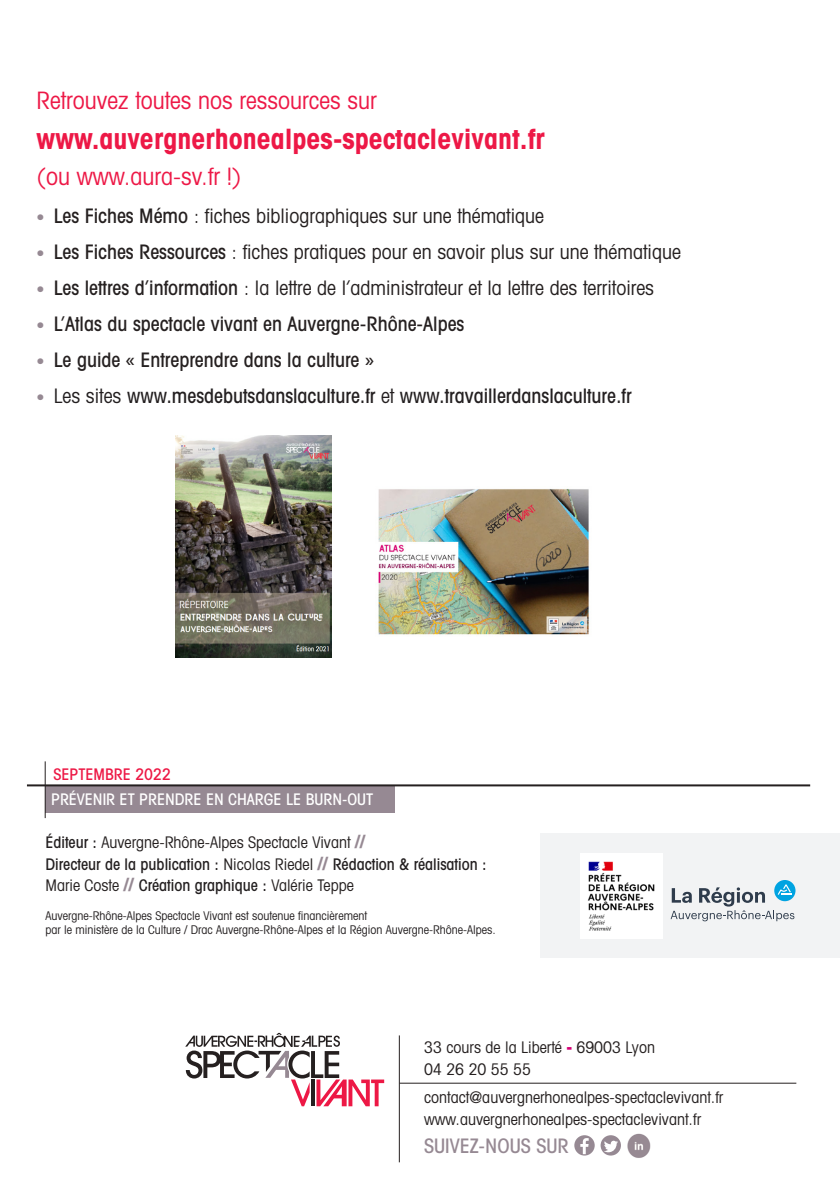
<style>
.page{position:relative;width:840px;height:1191px;background:#fff}
.page>*{position:absolute;margin:0;border:0;box-sizing:border-box;transform-origin:0 0}
.TEXTE{font:700 condensed 28px "Avant Garde";color:#ed1846}
.TEXTE-2{font:condensed 24px "Avant Garde";color:#ed1846}
.t1{font:condensed 20px "Avant Garde";color:#252020}
.t2{font:500 condensed 20px "Avant Garde";color:#252020}
.t3{font:500 condensed 20px "Avant Garde";color:#231f20}
.t4{font:500 condensed 20px "Avant Garde";color:#968993}
.t5{font:500 condensed 16px/21.6px "Avant Garde";color:#231f20}
.t6{font:condensed 16px/22px "Avant Garde";color:#252020}
.t7{font:500 condensed 16px "Avant Garde";color:#fff}
.t8{font:500 condensed 16px "Avant Garde";color:#ed1845}
.t9{font:condensed 12px/14.4px "Avant Garde";color:#231f20}
.s1{font-size:16px;color:#968993}
.s2{font-weight:500}
.s3{font-weight:400;font-size:16px;color:#968993}
.s4{font-weight:400}
.s5{font-weight:400;color:#252020}
.s6{font-weight:700;font-size:18px;color:#968993}
.s7{font-weight:700;font-stretch:normal;color:#d60175}
</style>
<div class="page">
<img style="left:175px;top:435px;width:157px;height:223px">
<img style="left:378px;top:489px;width:211px;height:146px">
<div style="left:540px;top:833px;width:299px;height:125px;background:#f2f3f4"></div>
<svg style="left:773px;top:880px;width:22px;height:21px"></svg>
<svg style="left:670px;top:884px;width:124px;height:37px"></svg>
<img style="left:580px;top:853px;width:82px;height:85px">
<hr style="left:399px;top:1035px;width:1px;height:127px;background:#252020">
<hr style="left:399px;top:1082px;width:396px;height:1px;background:#252020">
<svg style="left:185px;top:1033px;width:199px;height:73px"></svg>
<svg style="left:600px;top:1135px;width:20px;height:20px"></svg>
<svg style="left:574px;top:1135px;width:20px;height:20px"></svg>
<img style="left:627px;top:1133px;width:24px;height:25px">
<div style="left:45px;top:785px;width:350px;height:27px;background:#968993"></div>
<hr style="left:27px;top:784px;width:782px;height:2px;background:#252020">
<hr style="left:45px;top:761px;width:1px;height:57px;background:#252020">
<p class="TEXTE-2" style="left:37px;top:85px;width:341px">Retrouvez toutes nos ressources sur</p>
<p class="TEXTE" style="left:37px;top:121px;width:509px">www.auvergnerhonealpes-spectaclevivant.fr</p>
<p class="TEXTE-2" style="left:37px;top:161px;width:206px">(ou www.aura-sv.fr !)</p>
<p class="t1" style="left:37px;top:203px;width:508px"><span class="s1">•</span> <span class="s2">Les Fiches Mémo</span> : fiches bibliographiques sur une thématique</p>
<p class="t1" style="left:37px;top:239px;width:645px"><span class="s1">•</span> <span class="s2">Les Fiches Ressources</span> : fiches pratiques pour en savoir plus sur une thématique</p>
<p class="t1" style="left:37px;top:275px;width:618px"><span class="s1">•</span> <span class="s2">Les lettres d’information</span> : la lettre de l’administrateur et la lettre des territoires</p>
<p class="t2" style="left:37px;top:311px;width:429px"><span class="s3">•</span> L’Atlas du spectacle vivant en Auvergne-Rhône-Alpes</p>
<p class="t2" style="left:37px;top:347px;width:338px"><span class="s3">•</span> Le guide « Entreprendre dans la culture »</p>
<p class="t3" style="left:37px;top:383px;width:596px"><span class="s3">•</span> <span class="s4">Les sites</span> www.mesdebutsdanslaculture.fr <span class="s4">et</span> www.travaillerdanslaculture.fr</p>
<p class="t8" style="left:53px;top:764px;width:119px">SEPTEMBRE 2022</p>
<p class="t7" style="left:51px;top:789px;width:323px">PRÉVENIR ET PRENDRE EN CHARGE LE BURN-OUT</p>
<p class="t5" style="left:45px;top:831px;width:442px">Éditeur : <span class="s5">Auvergne-Rhône-Alpes Spectacle Vivant</span> <span class="s6">//<br></span>Directeur de la publication : <span class="s5">Nicolas Riedel</span> <span class="s6">//</span> Rédaction &amp; réalisation :<br><span class="s5">Marie Coste</span> <span class="s6">//</span> Création graphique : <span class="s5">Valérie Teppe</span></p>
<p class="t9" style="left:45px;top:908px;width:451px">Auvergne-Rhône-Alpes Spectacle Vivant est soutenue financièrement<br>par le ministère de la Culture / Drac Auvergne-Rhône-Alpes et la Région Auvergne-Rhône-Alpes.</p>
<p class="t6" style="left:424px;top:1036px;width:232px">33 cours de la Liberté <span class="s7">-</span> 69003 Lyon<br>04 26 20 55 55</p>
<p class="t6" style="left:424px;top:1085px;width:300px">contact@auvergnerhonealpes-spectaclevivant.fr www.auvergnerhonealpes-spectaclevivant.fr</p>
<p class="t4" style="left:424px;top:1133px;width:146px">SUIVEZ-NOUS SUR</p>
</div>
